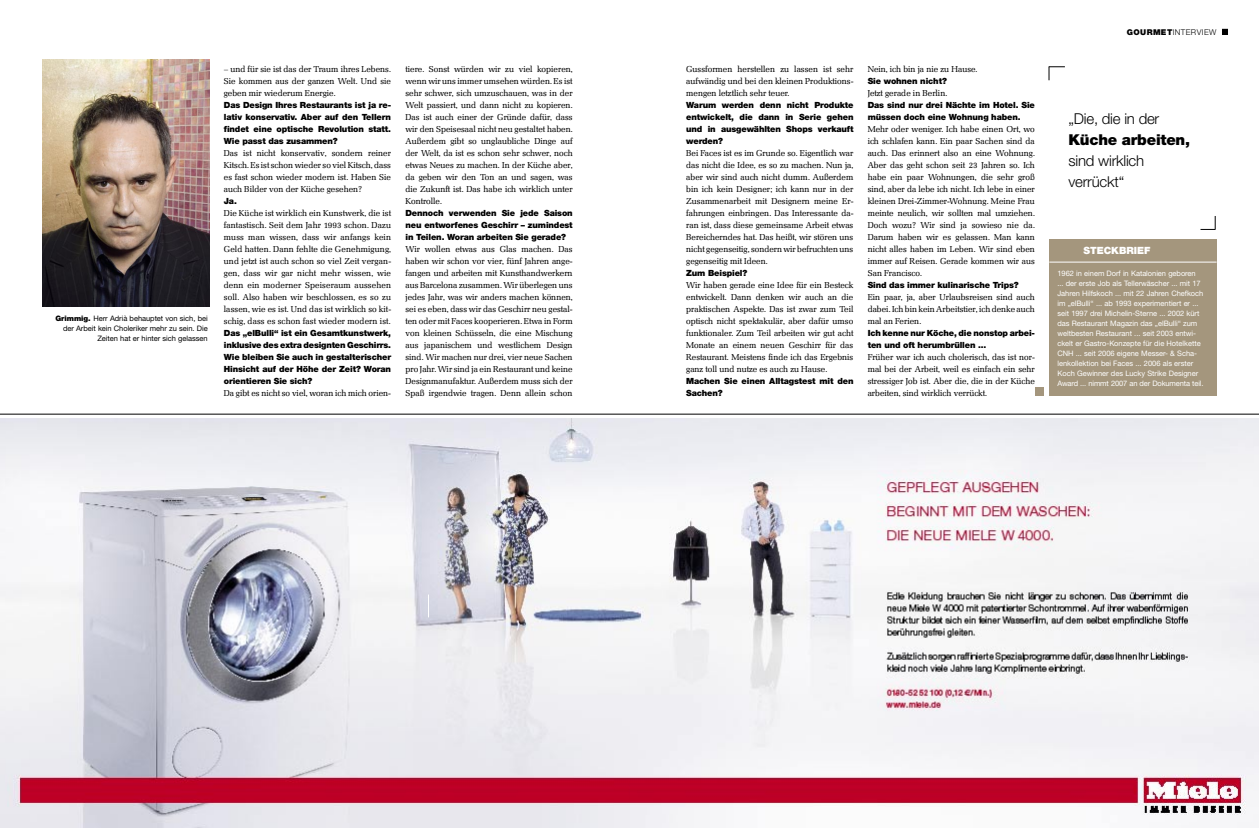
<style>
.page{position:relative;width:1259px;height:828px;background:#fff}
.page>*{position:absolute;margin:0;border:0;box-sizing:border-box;transform-origin:0 0}
.t1{font:900 15px/21px "Helvetica Neue";letter-spacing:-.015em;color:#000}
.t2{font:300 15px "Helvetica Neue";letter-spacing:-.015em;color:#000}
.Kasten_Head{font:900 10px "Helvetica Neue";color:#fff}
.Lauftext{font:8.5px/12px "Melior BQ";letter-spacing:-.015em;color:#000;text-align:justify}
.Lauftext-2{font:900 8.5px/12px "Helvetica Neue";letter-spacing:-.015em;color:#000;text-align:justify}
.Überzeile{font:300 8px "Helvetica Neue";letter-spacing:.05em;color:#000}
.Kasten-Text_kursiv{font:7.5px/10px "Helvetica Neue";letter-spacing:-.005em;color:#fff}
.Kasten-Text_kursiv-2{font:7.5px/10px "Helvetica Neue";letter-spacing:-.005em;color:#000;text-align:right}
.s1{font-weight:900}
.s2{font-weight:300}
</style>
<div class="page">
<img style="left:0;top:418px;width:1259px;height:410px">
<img style="left:43px;top:60px;width:166px;height:246px">
<svg style="left:428px;top:594px;width:1px;height:23px"></svg>
<svg style="left:1200px;top:216px;width:16px;height:14px"></svg>
<svg style="left:1048px;top:67px;width:17px;height:13px"></svg>
<div style="left:1049px;top:239px;width:23px;height:23px;background:#a4967d"></div>
<div style="left:1072px;top:239px;width:144px;height:23px;background:#a4967d"></div>
<div style="left:1049px;top:262px;width:167px;height:134px;background:#a4967d"></div>
<hr style="left:1049px;top:262px;width:167px;height:1px;background:#fff">
<hr style="left:0;top:414px;width:1259px;height:1px;background:#000">
<svg style="left:1222px;top:29px;width:5px;height:6px"></svg>
<div style="left:1035px;top:387px;width:8px;height:9px;background:#a4967d"></div>
<p class="Kasten-Text_kursiv-2" style="left:55px;top:313px;width:154px"><span class="s1">Grimmig.</span> Herr Adrià behauptet von sich, bei der Arbeit kein Choleriker mehr zu sein. Die<br>Zeiten hat er hinter sich gelassen</p>
<p class="Lauftext" style="left:224px;top:63px;width:169px">– und für sie ist das der Traum ihres Lebens.<br>Sie kommen aus der ganzen Welt. Und sie geben mir wiederum Energie.</p>
<p class="Lauftext-2" style="left:224px;top:99px;width:169px">Das Design Ihres Restaurants ist ja re&shy;lativ konservativ. Aber auf den Tellern findet eine optische Revolution statt.<br>Wie passt das zusammen?</p>
<p class="Lauftext" style="left:224px;top:147px;width:169px">Das ist nicht konservativ, sondern reiner Kitsch. Es ist schon wieder so viel Kitsch, dass es fast schon wieder modern ist. Haben Sie auch Bilder von der Küche gesehen?</p>
<p class="Lauftext-2" style="left:224px;top:195px;width:14px">Ja.</p>
<p class="Lauftext" style="left:224px;top:207px;width:169px">Die Küche ist wirklich ein Kunstwerk, die ist fantastisch. Seit dem Jahr 1993 schon. Dazu muss man wissen, dass wir anfangs kein Geld hatten. Dann fehlte die Genehmigung, und jetzt ist auch schon so viel Zeit vergan&shy;gen, dass wir gar nicht mehr wissen, wie denn ein moderner Speiseraum aussehen soll. Also haben wir beschlossen, es so zu lassen, wie es ist. Und das ist wirklich so kit&shy;schig, dass es schon fast wieder modern ist.</p>
<p class="Lauftext-2" style="left:224px;top:327px;width:169px">Das „elBulli“ ist ein Gesamtkunstwerk, inklusive des extra designten Geschirrs.<br>Wie bleiben Sie auch in gestalterischer Hinsicht auf der Höhe der Zeit? Woran orientieren Sie sich?</p>
<p class="Lauftext" style="left:224px;top:387px;width:169px">Da gibt es nicht so viel, woran ich mich orien-</p>
<p class="Lauftext" style="left:405px;top:63px;width:169px">tiere. Sonst würden wir zu viel kopieren, wenn wir uns immer umsehen würden. Es ist sehr schwer, sich umzuschauen, was in der Welt passiert, und dann nicht zu kopieren.<br>Das ist auch einer der Gründe dafür, dass wir den Speisesaal nicht neu gestaltet haben.<br>Außerdem gibt so unglaubliche Dinge auf der Welt, da ist es schon sehr schwer, noch etwas Neues zu machen. In der Küche aber, da geben wir den Ton an und sagen, was die Zukunft ist. Das habe ich wirklich unter Kontrolle.</p>
<p class="Lauftext-2" style="left:405px;top:207px;width:169px">Dennoch verwenden Sie jede Saison neu entworfenes Geschirr – zumindest in Teilen. Woran arbeiten Sie gerade?</p>
<p class="Lauftext" style="left:405px;top:243px;width:169px">Wir wollen etwas aus Glas machen. Das haben wir schon vor vier, fünf Jahren ange&shy;fangen und arbeiten mit Kunsthandwerkern aus Barcelona zusammen. Wir überlegen uns jedes Jahr, was wir anders machen können, sei es eben, dass wir das Geschirr neu gestal&shy;ten oder mit Faces kooperieren. Etwa in Form von kleinen Schüsseln, die eine Mischung aus japanischem und westlichem Design sind. Wir machen nur drei, vier neue Sachen pro Jahr. Wir sind ja ein Restaurant und keine Designmanufaktur. Außerdem muss sich der Spaß irgendwie tragen. Denn allein schon</p>
<p class="Lauftext" style="left:686px;top:63px;width:169px">Gussformen herstellen zu lassen ist sehr aufwändig und bei den kleinen Produktions&shy;mengen letztlich sehr teuer.</p>
<p class="Lauftext-2" style="left:686px;top:99px;width:169px">Warum werden denn nicht Produkte entwickelt, die dann in Serie gehen und in ausgewählten Shops verkauft werden?</p>
<p class="Lauftext" style="left:686px;top:147px;width:169px">Bei Faces ist es im Grunde so. Eigentlich war das nicht die Idee, es so zu machen. Nun ja, aber wir sind auch nicht dumm. Außerdem bin ich kein Designer; ich kann nur in der Zusammenarbeit mit Designern meine Er&shy;fahrungen einbringen. Das Interessante da&shy;ran ist, dass diese gemeinsame Arbeit etwas Bereicherndes hat. Das heißt, wir stören uns nicht gegenseitig, sondern wir befruchten uns gegenseitig mit Ideen.</p>
<p class="Lauftext-2" style="left:686px;top:267px;width:63px">Zum Beispiel?</p>
<p class="Lauftext" style="left:686px;top:279px;width:169px">Wir haben gerade eine Idee für ein Besteck entwickelt. Dann denken wir auch an die praktischen Aspekte. Das ist zwar zum Teil optisch nicht spektakulär, aber dafür umso funktionaler. Zum Teil arbeiten wir gut acht Monate an einem neuen Geschirr für das Restaurant. Meistens finde ich das Ergebnis ganz toll und nutze es auch zu Hause.</p>
<p class="Lauftext-2" style="left:686px;top:375px;width:169px">Machen Sie einen Alltagstest mit den<br>Sachen?</p>
<p class="Lauftext" style="left:867px;top:63px;width:111px">Nein, ich bin ja nie zu Hause.</p>
<p class="Lauftext-2" style="left:867px;top:75px;width:81px">Sie wohnen nicht?</p>
<p class="Lauftext" style="left:867px;top:87px;width:81px">Jetzt gerade in Berlin.</p>
<p class="Lauftext-2" style="left:867px;top:99px;width:169px">Das sind nur drei Nächte im Hotel. Sie müssen doch eine Wohnung haben.</p>
<p class="Lauftext" style="left:867px;top:123px;width:169px">Mehr oder weniger. Ich habe einen Ort, wo ich schlafen kann. Ein paar Sachen sind da auch. Das erinnert also an eine Wohnung.<br>Aber das geht schon seit 23 Jahren so. Ich habe ein paar Wohnungen, die sehr groß sind, aber da lebe ich nicht. Ich lebe in einer kleinen Drei-Zimmer-Wohnung. Meine Frau meinte neulich, wir sollten mal umziehen.<br>Doch wozu? Wir sind ja sowieso nie da.<br>Darum haben wir es gelassen. Man kann nicht alles haben im Leben. Wir sind eben immer auf Reisen. Gerade kommen wir aus San Francisco.</p>
<p class="Lauftext-2" style="left:867px;top:279px;width:153px">Sind das immer kulinarische Trips?</p>
<p class="Lauftext" style="left:867px;top:291px;width:169px">Ein paar, ja, aber Urlaubsreisen sind auch dabei. Ich bin kein Arbeitstier, ich denke auch mal an Ferien.</p>
<p class="Lauftext-2" style="left:867px;top:327px;width:169px">Ich kenne nur Köche, die nonstop arbei&shy;ten und oft herumbrüllen ...</p>
<p class="Lauftext" style="left:867px;top:351px;width:169px">Früher war ich auch cholerisch, das ist nor&shy;mal bei der Arbeit, weil es einfach ein sehr stressiger Job ist. Aber die, die in der Küche arbeiten, sind wirklich verrückt.</p>
<p class="Überzeile" style="left:1126px;top:27px;width:91px"><span class="s1">GOURMET</span>INTERVIEW</p>
<p class="t2" style="left:1068px;top:109px;width:92px">„Die, die in der</p>
<p class="t1" style="left:1068px;top:129px;width:123px">Küche arbeiten, <span class="s2">sind wirklich</span></p>
<p class="t2" style="left:1068px;top:172px;width:57px">verrückt“</p>
<p class="Kasten_Head" style="left:1083px;top:245px;width:69px">STECKBRIEF</p>
<p class="Kasten-Text_kursiv" style="left:1057px;top:268px;width:148px">1962 in einem Dorf in Katalonien geboren ... der erste Job als Tellerwäscher ... mit 17<br>Jahren Hilfskoch ... mit 22 Jahren Chefkoch im „elBulli“ ... ab 1993 experimentiert er ... seit 1997 drei Michelin-Sterne ... 2002 kürt das Restaurant Magazin das „elBulli“ zum weltbesten Restaurant ... seit 2003 entwi&shy;ckelt er Gastro-Konzepte für die Hotelkette CNH ... seit 2006 eigene Messer- &amp; Scha&shy;lenkollektion bei Faces ... 2006 als erster Koch Gewinner des Lucky Strike Designer Award ... nimmt 2007 an der Dokumenta teil.</p>
</div>
